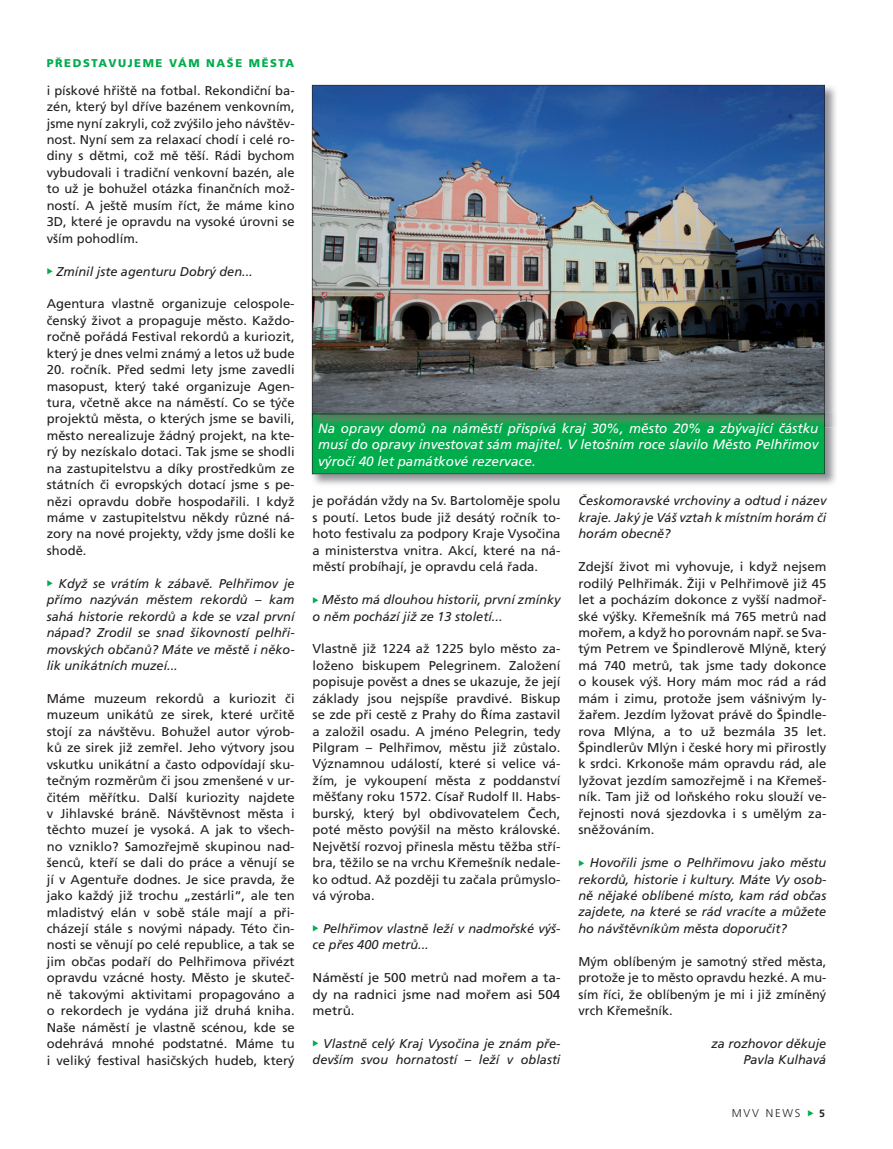
<style>
.page{position:relative;width:893px;height:1149px;background:#fff}
.page>*{position:absolute;margin:0;border:0;box-sizing:border-box;transform-origin:0 0}
.t1{font:italic 13.5px/16.5px "Frutiger CE";color:#fff}
.t2{font:italic 13.5px "Frutiger CE";color:#fcfcfc}
.t3{font:12.75px/16.4px "Frutiger CE";color:#231f20;text-align:justify}
.t4{font:italic 12.75px/16.4px "Frutiger CE";color:#231f20;text-align:justify}
.t5{font:12.75px/16.4px "Frutiger CE";color:#231f20;text-align:justify;scale:1.06 1}
.t6{font:900 11.25px "Frutiger CE";letter-spacing:.14em;color:#00ac4c}
.t7{font:300 11.25px "Frutiger CE";letter-spacing:.16em;color:#231f20}
.t8{font:700 10.5px "Frutiger CE";color:#231f20}
.s1{color:#ededee}
.s2{color:#f8f8f9}
.s3{color:#e3e4e6}
.s4{color:#ececee}
.s5{color:#ebebed}
</style>
<div class="page">
<img style="left:311px;top:427px;width:525px;height:58px">
<div style="left:312px;top:427px;width:513px;height:47px;background:#00ac4c"></div>
<img style="left:311px;top:84px;width:525px;height:329px">
<img style="left:311px;top:413px;width:525px;height:14px">
<img style="left:312px;top:414px;width:512px;height:13px">
<img style="left:312px;top:85px;width:513px;height:329px">
<p class="t6" style="left:47px;top:58px;width:249px">PŘEDSTAVUJEME VÁM NAŠE MĚSTA</p>
<p class="t3" style="left:47px;top:83px;width:249px">i pískové hřiště na fotbal. Rekondiční ba&shy;zén, který byl dříve bazénem venkovním, jsme nyní zakryli, což zvýšilo jeho návštěv&shy;nost. Nyní sem za relaxací chodí i celé ro&shy;diny s dětmi, což mě těší. Rádi bychom vybudovali i tradiční venkovní bazén, ale to už je bohužel otázka finančních mož&shy;ností. A ještě musím říct, že máme kino 3D, které je opravdu na vysoké úrovni se vším pohodlím.</p>
<p class="t4" style="left:56px;top:264px;width:198px">Zmínil jste agenturu Dobrý den...</p>
<p class="t3" style="left:47px;top:297px;width:249px">Agentura vlastně organizuje celospole&shy;čenský život a propaguje město. Každo&shy;ročně pořádá Festival rekordů a kuriozit, který je dnes velmi známý a letos už bude</p>
<p class="t3" style="left:47px;top:362px;width:249px">20. ročník. Před sedmi lety jsme zavedli masopust, který také organizuje Agen&shy;tura, včetně akce na náměstí. Co se týče projektů města, o kterých jsme se bavili, město nerealizuje žádný projekt, na kte&shy;rý by nezískalo dotaci. Tak jsme se shodli na zastupitelstvu a díky prostředkům ze státních či evropských dotací jsme s pe&shy;nězi opravdu dobře hospodařili. I když máme v zastupitelstvu někdy různé ná&shy;zory na nové projekty, vždy jsme došli ke shodě.</p>
<p class="t4" style="left:47px;top:576px;width:249px;text-indent:12px">Když se vrátím k zábavě. Pelhřimov je přímo nazýván městem rekordů – kam sahá historie rekordů a kde se vzal první nápad? Zrodil se snad šikovností pelhři&shy;movských občanů? Máte ve městě i něko&shy;lik unikátních muzeí...</p>
<p class="t3" style="left:47px;top:691px;width:249px">Máme muzeum rekordů a kuriozit či muzeum unikátů ze sirek, které určitě stojí za návštěvu. Bohužel autor výrob&shy;ků ze sirek již zemřel. Jeho výtvory jsou vskutku unikátní a často odpovídají sku&shy;tečným rozměrům či jsou zmenšené v ur&shy;čitém měřítku. Další kuriozity najdete v Jihlavské bráně. Návštěvnost města i těchto muzeí je vysoká. A jak to všech&shy;no vzniklo? Samozřejmě skupinou nad&shy;šenců, kteří se dali do práce a věnují se jí v Agentuře dodnes. Je sice pravda, že jako každý již trochu „zestárli“, ale ten mladistvý elán v sobě stále mají a při&shy;cházejí stále s novými nápady. Této čin&shy;nosti se věnují po celé republice, a tak se jim občas podaří do Pelhřimova přivézt opravdu vzácné hosty. Město je skuteč&shy;ně takovými aktivitami propagováno a o rekordech je vydána již druhá kniha.<br>Naše náměstí je vlastně scénou, kde se odehrává mnohé podstatné. Máme tu i veliký festival hasičských hudeb, který</p>
<p class="t2" style="left:318px;top:422px;width:502px"><span class="s1">N</span>a <span class="s2">opravy</span> <span class="s3">d</span>omů <span class="s2">na</span> náměst<span class="s4">í</span> př<span class="s4">i</span>spívá <span class="s3">k</span><span class="s2">ra</span><span class="s4">j 30%</span> <span class="s2">m</span><span class="s4">ě</span>s<span class="s5">t</span>o <span class="s4">20%</span> <span class="s2">a z</span><span class="s3">b</span><span class="s4">ý</span><span class="s2">va</span><span class="s4">jí</span>cí <span class="s4">čá</span>s<span class="s4">tk</span><span class="s2">u</span></p>
<p class="t1" style="left:318px;top:421px;width:502px;text-indent:302px">,<br>musí do opravy investovat sám majitel. V letošním roce slavilo Město Pelhřimov výročí 40 let památkové rezervace.</p>
<p class="t3" style="left:313px;top:493px;width:249px">je pořádán vždy na Sv. Bartoloměje spolu s poutí. Letos bude již desátý ročník to&shy;hoto festivalu za podpory Kraje Vysočina a ministerstva vnitra. Akcí, které na ná&shy;městí probíhají, je opravdu celá řada.</p>
<p class="t4" style="left:313px;top:592px;width:249px;text-indent:9px">Město má dlouhou historii, první zmínky o něm pochází již ze 13 století...</p>
<p class="t3" style="left:313px;top:641px;width:249px">Vlastně již 1224 až 1225 bylo město za&shy;loženo biskupem Pelegrinem. Založení popisuje pověst a dnes se ukazuje, že její základy jsou nejspíše pravdivé. Biskup se zde při cestě z Prahy do Říma zastavil a založil osadu. A jméno Pelegrin, tedy Pilgram – Pelhřimov, městu již zůstalo.<br>Významnou událostí, které si velice vá&shy;žím, je vykoupení města z poddanství měšťany roku 1572. Císař Rudolf II. Habs&shy;burský, který byl obdivovatelem Čech, poté město povýšil na město královské.<br>Největší rozvoj přinesla městu těžba stří&shy;bra, těžilo se na vrchu Křemešník nedale&shy;ko odtud. Až později tu začala průmyslo&shy;vá výroba.</p>
<p class="t4" style="left:313px;top:921px;width:249px;text-indent:10px">Pelhřimov vlastně leží v nadmořské výš&shy;ce přes 400 metrů...</p>
<p class="t5" style="left:313px;top:970px;width:235px">Náměstí je 500 metrů nad mořem a ta&shy;dy na radnici jsme nad mořem asi 504 metrů.</p>
<p class="t4" style="left:313px;top:1035px;width:249px;text-align:right">Vlastně celý Kraj Vysočina je znám pře&shy;devším svou hornatostí – leží v oblasti</p>
<p class="t4" style="left:578px;top:493px;width:249px">Českomoravské vrchoviny a odtud i název kraje. Jaký je Váš vztah k místním horám či horám obecně?</p>
<p class="t3" style="left:578px;top:559px;width:249px">Zdejší život mi vyhovuje, i když nejsem rodilý Pelhřimák. Žiji v Pelhřimově již 45 let a pocházím dokonce z vyšší nadmoř&shy;ské výšky. Křemešník má 765 metrů nad mořem, a když ho porovnám např. se Sva&shy;tým Petrem ve Špindlerově Mlýně, který má 740 metrů, tak jsme tady dokonce o kousek výš. Hory mám moc rád a rád mám i zimu, protože jsem vášnivým ly&shy;žařem. Jezdím lyžovat právě do Špindle&shy;rova Mlýna, a to už bezmála 35 let.<br>Špindlerův Mlýn i české hory mi přirostly k srdci. Krkonoše mám opravdu rád, ale lyžovat jezdím samozřejmě i na Křemeš&shy;ník. Tam již od loňského roku slouží ve&shy;řejnosti nová sjezdovka i s umělým za&shy;sněžováním.</p>
<p class="t4" style="left:578px;top:855px;width:249px;text-indent:11px">Hovořili jsme o Pelhřimovu jako městu rekordů, historie i kultury. Máte Vy osob&shy;ně nějaké oblíbené místo, kam rád občas zajdete, na které se rád vracíte a můžete ho návštěvníkům města doporučit?</p>
<p class="t3" style="left:578px;top:953px;width:249px">Mým oblíbeným je samotný střed města, protože je to město opravdu hezké. A mu&shy;sím říci, že oblíbeným je mi i již zmíněný vrch Křemešník.</p>
<p class="t4" style="left:712px;top:1035px;width:116px;text-align:right">za rozhovor děkuje<br>Pavla Kulhavá</p>
<p class="t7" style="left:732px;top:1107px;width:70px">MVV NEWS</p>
<p class="t8" style="left:819px;top:1108px;width:7px">5</p>
</div>
